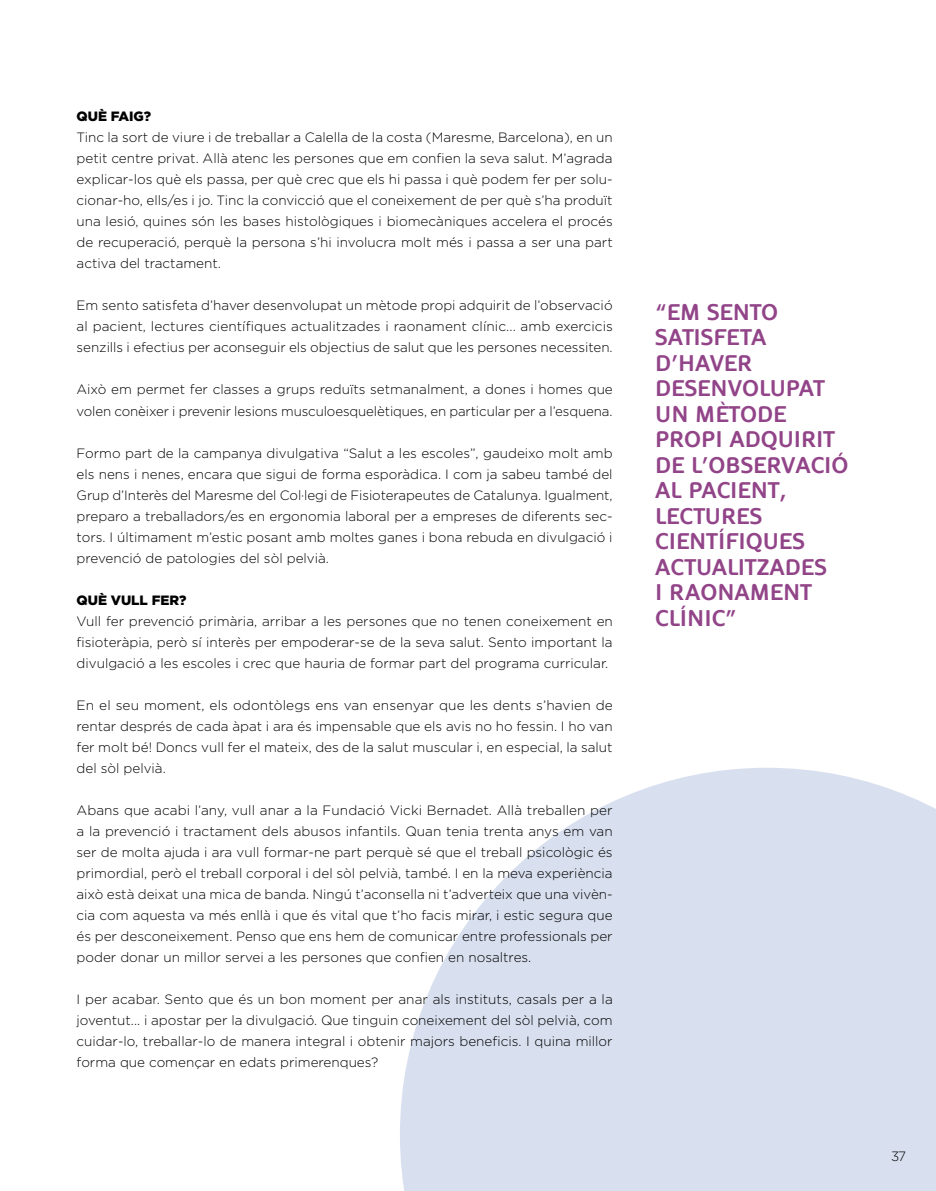
<style>
.page{position:relative;width:936px;height:1191px;background:#fff}
.page>*{position:absolute;margin:0;border:0;box-sizing:border-box;transform-origin:0 0}
.t1{font:700 22.5px/25.5px "Oblik W01";color:#924488}
.t2{font:300 13.5px/21px "Gotham";color:#000;text-align:justify}
.t3{font:900 13.5px "Gotham";color:#000}
</style>
<div class="page">
<svg style="left:400px;top:768px;width:535px;height:423px;fill:#d8dfee"></svg>
<p class="t3" style="left:77px;top:107px;width:76px">QUÈ FAIG?</p>
<p class="t2" style="left:77px;top:127px;width:537px">Tinc la sort de viure i de treballar a Calella de la costa (Maresme, Barcelona), en un petit centre privat. Allà atenc les persones que em confien la seva salut. M’agrada explicar-los què els passa, per què crec que els hi passa i què podem fer per solu&shy;cionar-ho, ells/es i jo. Tinc la convicció que el coneixement de per què s’ha produït una lesió, quines són les bases histològiques i biomecàniques accelera el procés de recuperació, perquè la persona s’hi involucra molt més i passa a ser una part activa del tractament.</p>
<p class="t2" style="left:77px;top:295px;width:538px">Em sento satisfeta d’haver desenvolupat un mètode propi adquirit de l’observació al pacient, lectures científiques actualitzades i raonament clínic... amb exercicis senzills i efectius per aconseguir els objectius de salut que les persones necessiten.</p>
<p class="t2" style="left:77px;top:379px;width:537px">Això em permet fer classes a grups reduïts setmanalment, a dones i homes que volen conèixer i prevenir lesions musculoesquelètiques, en particular per a l’esquena.</p>
<p class="t2" style="left:77px;top:442px;width:537px">Formo part de la campanya divulgativa “Salut a les escoles”, gaudeixo molt amb els nens i nenes, encara que sigui de forma esporàdica. I com ja sabeu també del Grup d’Interès del Maresme del Col·legi de Fisioterapeutes de Catalunya. Igualment, preparo a treballadors/es en ergonomia laboral per a empreses de diferents sec&shy;tors. I últimament m’estic posant amb moltes ganes i bona rebuda en divulgació i prevenció de patologies del sòl pelvià.</p>
<p class="t3" style="left:77px;top:590px;width:111px">QUÈ VULL FER?</p>
<p class="t2" style="left:77px;top:610px;width:538px">Vull fer prevenció primària, arribar a les persones que no tenen coneixement en fisioteràpia, però sí interès per empoderar-se de la seva salut. Sento important la divulgació a les escoles i crec que hauria de formar part del programa curricular.</p>
<p class="t2" style="left:77px;top:694px;width:538px">En el seu moment, els odontòlegs ens van ensenyar que les dents s’havien de rentar després de cada àpat i ara és impensable que els avis no ho fessin. I ho van fer molt bé! Doncs vull fer el mateix, des de la salut muscular i, en especial, la salut del sòl pelvià.</p>
<p class="t2" style="left:77px;top:799px;width:537px">Abans que acabi l’any, vull anar a la Fundació Vicki Bernadet. Allà treballen per a la prevenció i tractament dels abusos infantils. Quan tenia trenta anys em van ser de molta ajuda i ara vull formar-ne part perquè sé que el treball psicològic és primordial, però el treball corporal i del sòl pelvià, també. I en la meva experiència això està deixat una mica de banda. Ningú t’aconsella ni t’adverteix que una vivèn&shy;cia com aquesta va més enllà i que és vital que t’ho facis mirar, i estic segura que és per desconeixement. Penso que ens hem de comunicar entre professionals per poder donar un millor servei a les persones que confien en nosaltres.</p>
<p class="t2" style="left:77px;top:988px;width:537px">I per acabar. Sento que és un bon moment per anar als instituts, casals per a la joventut... i apostar per la divulgació. Que tinguin coneixement del sòl pelvià, com cuidar-lo, treballar-lo de manera integral i obtenir majors beneficis. I quina millor forma que començar en edats primerenques?</p>
<h1 class="t1" style="left:655px;top:299px;width:195px">“EM SENTO<br>SATISFETA<br>D’HAVER<br>DESENVOLUPAT<br>UN MÈTODE<br>PROPI ADQUIRIT<br>DE L’OBSERVACIÓ<br>AL PACIENT,<br>LECTURES<br>CIENTÍFIQUES<br>ACTUALITZADES<br>I RAONAMENT<br>CLÍNIC”</h1>
<p class="t2" style="left:891px;top:1145px;width:16px">37</p>
</div>
